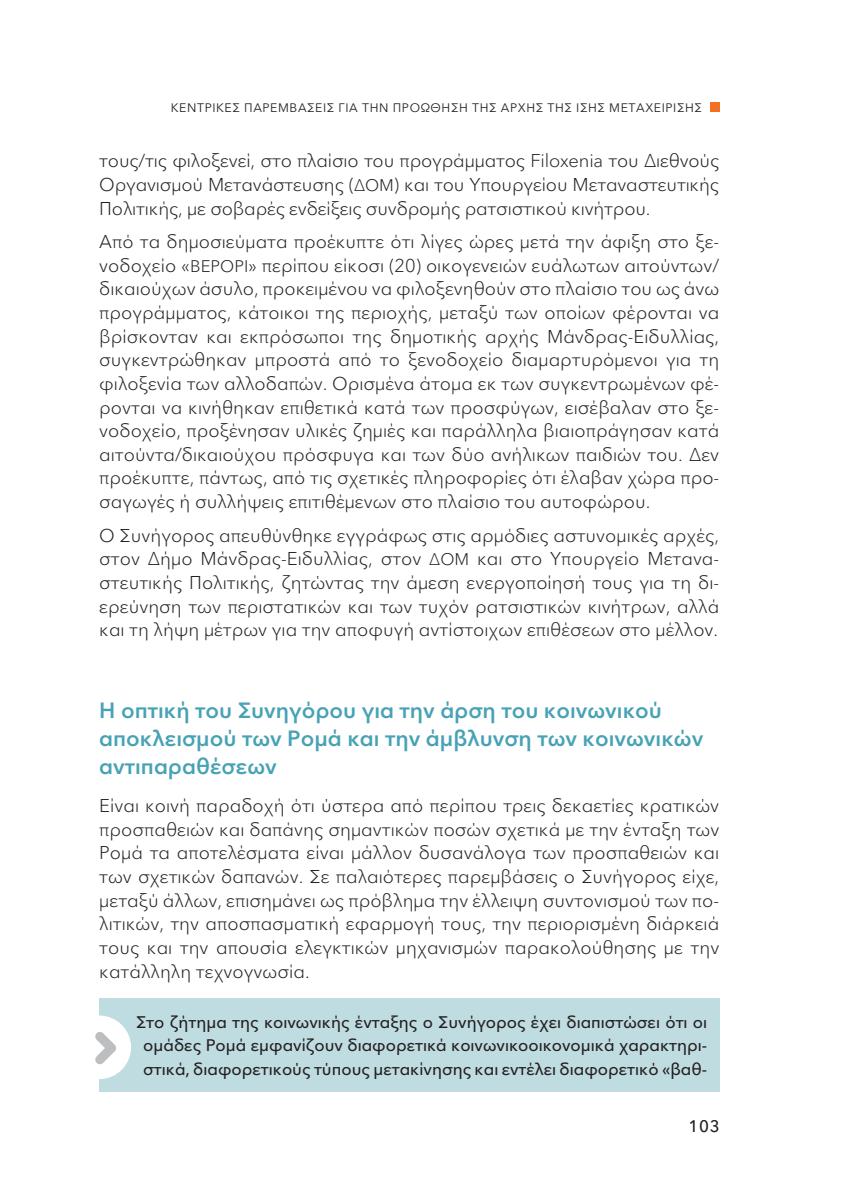
<style>
.page{position:relative;width:844px;height:1191px;background:#fff}
.page>*{position:absolute;margin:0;border:0;box-sizing:border-box;transform-origin:0 0}
.t1{font:600 21.88px/28px "Avenir Next LT Pro";color:#47a2b5}
.t2{font:300 18.38px/23.6px "Avenir Next LT Pro";color:#231f20;text-align:justify}
.t3{font:500 16.62px/23.6px "Avenir Next LT Pro";color:#231f20;text-align:center}
.t4{font:12.25px "Avenir Next LT Pro";letter-spacing:.05em;color:#231f20}
.s1{font-size:16.62px}
</style>
<div class="page">
<div style="left:709px;top:102px;width:10px;height:10px;background:#f36f21"></div>
<div style="left:99px;top:998px;width:620px;height:93px;background:#bfdce1"></div>
<div style="left:67px;top:1015px;width:64px;height:64px;background:#fff;border-radius:50%"></div>
<svg style="left:95px;top:1023px;width:29px;height:49px"></svg>
<p class="t4" style="left:171px;top:97px;width:532px">ΚΕΝΤΡΙΚΕΣ ΠΑΡΕΜΒΑΣΕΙΣ ΓΙΑ ΤΗΝ ΠΡΟΩΘΗΣΗ ΤΗΣ ΑΡΧΗΣ ΤΗΣ ΙΣΗΣ ΜΕΤΑΧΕΙΡΙΣΗΣ</p>
<p class="t2" style="left:99px;top:148px;width:621px">τους/τις φιλοξενεί, στο πλαίσιο του προγράμματος Filoxenia του Διεθνούς Οργανισμού Μετανάστευσης (<span class="s1">ΔΟΜ</span>) και του Υπουργείου Μεταναστευτικής Πολιτικής, με σοβαρές ενδείξεις συνδρομής ρατσιστικού κινήτρου.</p>
<p class="t2" style="left:99px;top:229px;width:621px">Από τα δημοσιεύματα προέκυπτε ότι λίγες ώρες μετά την άφιξη στο ξε&shy;νοδοχείο «<span class="s1">ΒΕΡΟΡΙ</span>» περίπου είκοσι (20) οικογενειών ευάλωτων αιτούντων/ δικαιούχων άσυλο, προκειμένου να φιλοξενηθούν στο πλαίσιο του ως άνω προγράμματος, κάτοικοι της περιοχής, μεταξύ των οποίων φέρονται να βρίσκονταν και εκπρόσωποι της δημοτικής αρχής Μάνδρας-Ειδυλλίας, συγκεντρώθηκαν μπροστά από το ξενοδοχείο διαμαρτυρόμενοι για τη φιλοξενία των αλλοδαπών. Ορισμένα άτομα εκ των συγκεντρωμένων φέ&shy;ρονται να κινήθηκαν επιθετικά κατά των προσφύγων, εισέβαλαν στο ξε&shy;νοδοχείο, προξένησαν υλικές ζημιές και παράλληλα βιαιοπράγησαν κατά αιτούντα/δικαιούχου πρόσφυγα και των δύο ανήλικων παιδιών του. Δεν προέκυπτε, πάντως, από τις σχετικές πληροφορίες ότι έλαβαν χώρα προ&shy;σαγωγές ή συλλήψεις επιτιθέμενων στο πλαίσιο του αυτοφώρου.</p>
<p class="t2" style="left:99px;top:522px;width:621px">Ο Συνήγορος απευθύνθηκε εγγράφως στις αρμόδιες αστυνομικές αρχές, στον Δήμο Μάνδρας-Ειδυλλίας, στον <span class="s1">ΔΟΜ</span> και στο Υπουργείο Μετανα&shy;στευτικής Πολιτικής, ζητώντας την άμεση ενεργοποίησή τους για τη δι&shy;ερεύνηση των περιστατικών και των τυχόν ρατσιστικών κινήτρων, αλλά και τη λήψη μέτρων για την αποφυγή αντίστοιχων επιθέσεων στο μέλλον.</p>
<p class="t1" style="left:99px;top:695px;width:605px">Η οπτική του Συνηγόρου για την άρση του κοινωνικού αποκλεισμού των Ρομά και την άμβλυνση των κοινωνικών αντιπαραθέσεων</p>
<p class="t2" style="left:99px;top:793px;width:621px">Είναι κοινή παραδοχή ότι ύστερα από περίπου τρεις δεκαετίες κρατικών προσπαθειών και δαπάνης σημαντικών ποσών σχετικά με την ένταξη των Ρομά τα αποτελέσματα είναι μάλλον δυσανάλογα των προσπαθειών και των σχετικών δαπανών. Σε παλαιότερες παρεμβάσεις ο Συνήγορος είχε, μεταξύ άλλων, επισημάνει ως πρόβλημα την έλλειψη συντονισμού των πο&shy;λιτικών, την αποσπασματική εφαρμογή τους, την περιορισμένη διάρκειά τους και την απουσία ελεγκτικών μηχανισμών παρακολούθησης με την κατάλληλη τεχνογνωσία.</p>
<p class="t3" style="left:136px;top:1009px;width:572px">Στο ζήτημα της κοινωνικής ένταξης ο Συνήγορος έχει διαπιστώσει ότι οι ομάδες Ρομά εμφανίζουν διαφορετικά κοινωνικοοικονομικά χαρακτηρι&shy;στικά, διαφορετικούς τύπους μετακίνησης και εντέλει διαφορετικό «βαθ-</p>
<p class="t3" style="left:688px;top:1114px;width:33px">103</p>
</div>
